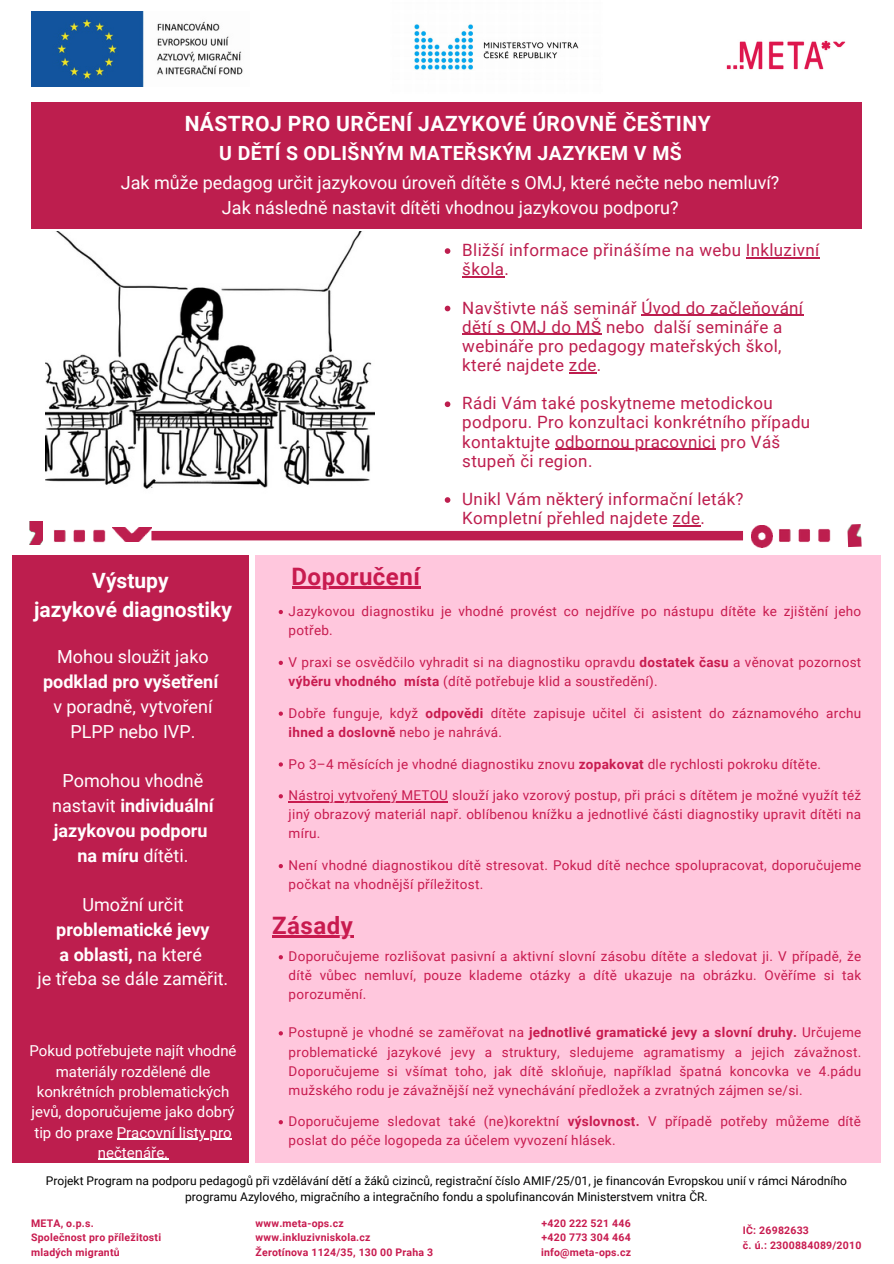
<style>
.page{position:relative;width:894px;height:1264px;background:#fff}
.page>*{position:absolute;margin:0;border:0;box-sizing:border-box;transform-origin:0 0}
.t1{font:700 24px "Roboto";letter-spacing:.02em;color:#c81b4f}
.t2{font:700 21px "Roboto";letter-spacing:.02em;color:#fff}
.t3{font:700 21px "Roboto";color:#fff}
.t4{font:700 19.5px "Roboto";letter-spacing:.02em;color:#fff}
.t5{font:18px/24.8px "Roboto";color:#fff;text-align:center}
.t6{font:700 18px/24.8px "Roboto";color:#fff;text-align:center}
.t7{font:16.95px/19.2px "Roboto";letter-spacing:.02em;color:#bd1e4e}
.t8{font:15px/20.2px "Roboto";color:#fff;text-align:center}
.t9{font:13.5px/19px "Roboto";letter-spacing:.02em;color:#c81b4f}
.t10{font:12px/15.8px "Roboto";color:#000;text-align:center}
.t11{font:700 10.5px "Roboto";letter-spacing:.02em;color:#c81b4f}
.s1{font-weight:400}
.s2{font-weight:700}
</style>
<div class="page">
<div style="left:13px;top:555px;width:236px;height:607px;background:#bd1e4e"></div>
<div style="left:255px;top:555px;width:625px;height:607px;background:#ffc7dd"></div>
<div style="left:31px;top:102px;width:830px;height:126px;background:#bd1e4e"></div>
<img style="left:414px;top:24px;width:165px;height:46px">
<img style="left:726px;top:40px;width:120px;height:30px">
<img style="left:31px;top:12px;width:212px;height:74px">
<img style="left:112px;top:527px;width:40px;height:14px">
<img style="left:54px;top:529px;width:51px;height:14px">
<img style="left:29px;top:522px;width:14px;height:22px">
<img style="left:847px;top:524px;width:14px;height:23px">
<img style="left:751px;top:525px;width:21px;height:22px">
<img style="left:778px;top:528px;width:52px;height:14px">
<img style="left:45px;top:231px;width:329px;height:258px">
<hr style="left:117px;top:1138px;width:114px;height:1px;background:#fff">
<hr style="left:98px;top:1158px;width:70px;height:1px;background:#fff">
<svg style="left:444px;top:248px;width:6px;height:6px"></svg>
<hr style="left:745px;top:257px;width:74px;height:1px;background:#bd1e4e">
<hr style="left:462px;top:276px;width:42px;height:1px;background:#bd1e4e">
<svg style="left:444px;top:306px;width:6px;height:5px"></svg>
<hr style="left:641px;top:315px;width:162px;height:1px;background:#bd1e4e">
<hr style="left:462px;top:334px;width:139px;height:1px;background:#bd1e4e">
<svg style="left:569px;top:372px;width:27px;height:1px"></svg>
<svg style="left:444px;top:401px;width:6px;height:6px"></svg>
<hr style="left:555px;top:449px;width:160px;height:1px;background:#bd1e4e">
<svg style="left:444px;top:497px;width:6px;height:6px"></svg>
<svg style="left:151px;top:525px;width:591px;height:15px"></svg>
<svg style="left:278px;top:610px;width:5px;height:4px"></svg>
<svg style="left:278px;top:660px;width:5px;height:5px"></svg>
<svg style="left:278px;top:711px;width:5px;height:4px"></svg>
<svg style="left:278px;top:762px;width:5px;height:4px"></svg>
<svg style="left:278px;top:794px;width:5px;height:4px"></svg>
<hr style="left:288px;top:801px;width:160px;height:1px;background:#c81b4f">
<svg style="left:278px;top:864px;width:5px;height:4px"></svg>
<svg style="left:278px;top:955px;width:5px;height:4px"></svg>
<svg style="left:278px;top:1031px;width:5px;height:4px"></svg>
<svg style="left:278px;top:1120px;width:5px;height:4px"></svg>
<hr style="left:291px;top:586px;width:129px;height:2px;background:#c81b4f">
<hr style="left:272px;top:935px;width:81px;height:2px;background:#c81b4f">
<p class="t2" style="left:185px;top:111px;width:527px">NÁSTROJ PRO URČENÍ JAZYKOVÉ ÚROVNĚ ČEŠTINY</p>
<p class="t4" style="left:219px;top:142px;width:464px">U DĚTÍ S ODLIŠNÝM MATEŘSKÝM JAZYKEM V MŠ</p>
<p class="t5" style="left:121px;top:170px;width:660px">Jak může pedagog určit jazykovou úroveň dítěte s OMJ, které nečte nebo nemluví?</p>
<p class="t5" style="left:222px;top:195px;width:458px">Jak následně nastavit dítěti vhodnou jazykovou podporu?</p>
<p class="t3" style="left:92px;top:568px;width:78px">Výstupy</p>
<p class="t3" style="left:34px;top:597px;width:199px">jazykové diagnostiky</p>
<p class="t6" style="left:43px;top:644px;width:176px"><span class="s1">Mohou sloužit jako </span>podklad pro vyšetření</p>
<p class="t5" style="left:53px;top:694px;width:161px">v poradně, vytvoření<br>PLPP nebo IVP.</p>
<p class="t6" style="left:52px;top:768px;width:163px"><span class="s1">Pomohou vhodně nastavit</span> individuální jazykovou podporu</p>
<p class="t5" style="left:77px;top:843px;width:112px"><span class="s2">na míru</span> dítěti.</p>
<p class="t6" style="left:56px;top:892px;width:155px"><span class="s1">Umožní určit </span>problematické jevy</p>
<p class="t6" style="left:60px;top:942px;width:144px">a oblasti, <span class="s1">na které</span></p>
<p class="t5" style="left:37px;top:966px;width:192px">je třeba se dále zaměřit.</p>
<p class="t8" style="left:29px;top:1041px;width:208px">Pokud potřebujete najít vhodné materiály rozdělené dle konkrétních problematických jevů, doporučujeme jako dobrý tip do praxe Pracovní listy pro nečtenáře.</p>
<p class="t1" style="left:291px;top:562px;width:130px">Doporučení</p>
<p class="t7" style="left:462px;top:241px;width:358px">Bližší informace přinášíme na webu Inkluzivní škola.</p>
<p class="t7" style="left:462px;top:298px;width:342px">Navštivte náš seminář Úvod do začleňování dětí s OMJ do MŠ nebo další semináře a webináře pro pedagogy mateřských škol, které najdete zde.</p>
<p class="t7" style="left:462px;top:394px;width:349px">Rádi Vám také poskytneme metodickou podporu. Pro konzultaci konkrétního případu kontaktujte odbornou pracovnici pro Váš stupeň či region.</p>
<p class="t7" style="left:462px;top:489px;width:283px">Unikl Vám některý informační leták?<br>Kompletní přehled najdete zde.</p>
<p class="t9" style="left:288px;top:602px;width:574px">Jazykovou diagnostiku je vhodné provést co nejdříve po nástupu dítěte ke zjištění jeho potřeb.</p>
<p class="t9" style="left:288px;top:653px;width:574px">V praxi se osvědčilo vyhradit si na diagnostiku opravdu <span class="s2">dostatek času</span> a věnovat pozornost <span class="s2">výběru vhodného místa</span> (dítě potřebuje klid a soustředění).</p>
<p class="t9" style="left:288px;top:703px;width:574px">Dobře funguje, když <span class="s2">odpovědi</span> dítěte zapisuje učitel či asistent do záznamového archu <span class="s2">ihned a doslovně</span> nebo je nahrává.</p>
<p class="t9" style="left:288px;top:754px;width:533px">Po 3–4 měsících je vhodné diagnostiku znovu <span class="s2">zopakovat</span> dle rychlosti pokroku dítěte.</p>
<p class="t9" style="left:288px;top:786px;width:574px;text-align:justify">Nástroj vytvořený METOU slouží jako vzorový postup, při práci s dítětem je možné využít též jiný obrazový materiál např. oblíbenou knížku a jednotlivé části diagnostiky upravit dítěti na míru.</p>
<p class="t9" style="left:288px;top:856px;width:574px">Není vhodné diagnostikou dítě stresovat. Pokud dítě nechce spolupracovat, doporučujeme počkat na vhodnější příležitost.</p>
<p class="t1" style="left:272px;top:912px;width:82px">Zásady</p>
<p class="t9" style="left:288px;top:947px;width:574px;text-align:justify">Doporučujeme rozlišovat pasivní a aktivní slovní zásobu dítěte a sledovat ji. V případě, že dítě vůbec nemluví, pouze klademe otázky a dítě ukazuje na obrázku. Ověříme si tak porozumění.</p>
<p class="t9" style="left:288px;top:1023px;width:574px;text-align:justify">Postupně je vhodné se zaměřovat na <span class="s2">jednotlivé gramatické jevy a slovní druhy.</span> Určujeme problematické jazykové jevy a struktury, sledujeme agramatismy a jejich závažnost.<br>Doporučujeme si všímat toho, jak dítě skloňuje, například špatná koncovka ve 4.pádu mužského rodu je závažnější než vynechávání předložek a zvratných zájmen se/si.</p>
<p class="t9" style="left:288px;top:1112px;width:573px">Doporučujeme sledovat také (ne)korektní <span class="s2">výslovnost.</span> V případě potřeby můžeme dítě poslat do péče logopeda za účelem vyvození hlásek.</p>
<p class="t10" style="left:46px;top:1173px;width:802px">Projekt Program na podporu pedagogů při vzdělávání dětí a žáků cizinců, registrační číslo AMIF/25/01, je financován Evropskou unií v rámci Národního programu Azylového, migračního a integračního fondu a spolufinancován Ministerstvem vnitra ČR.</p>
<p class="t11" style="left:31px;top:1217px;width:64px">META, o.p.s.</p>
<p class="t11" style="left:31px;top:1231px;width:131px">Společnost pro příležitosti</p>
<p class="t11" style="left:31px;top:1246px;width:90px">mladých migrantů</p>
<p class="t11" style="left:541px;top:1217px;width:91px">+420 222 521 446</p>
<p class="t11" style="left:541px;top:1231px;width:91px">+420 773 304 464</p>
<p class="t11" style="left:541px;top:1246px;width:92px">info@meta-ops.cz</p>
<p class="t11" style="left:255px;top:1217px;width:90px">www.meta-ops.cz</p>
<p class="t11" style="left:255px;top:1231px;width:116px">www.inkluzivniskola.cz</p>
<p class="t11" style="left:255px;top:1246px;width:179px">Žerotínova 1124/35, 130 00 Praha 3</p>
<p class="t11" style="left:742px;top:1224px;width:68px">IČ: 26982633</p>
<p class="t11" style="left:742px;top:1238px;width:120px">č. ú.: 2300884089/2010</p>
</div>
